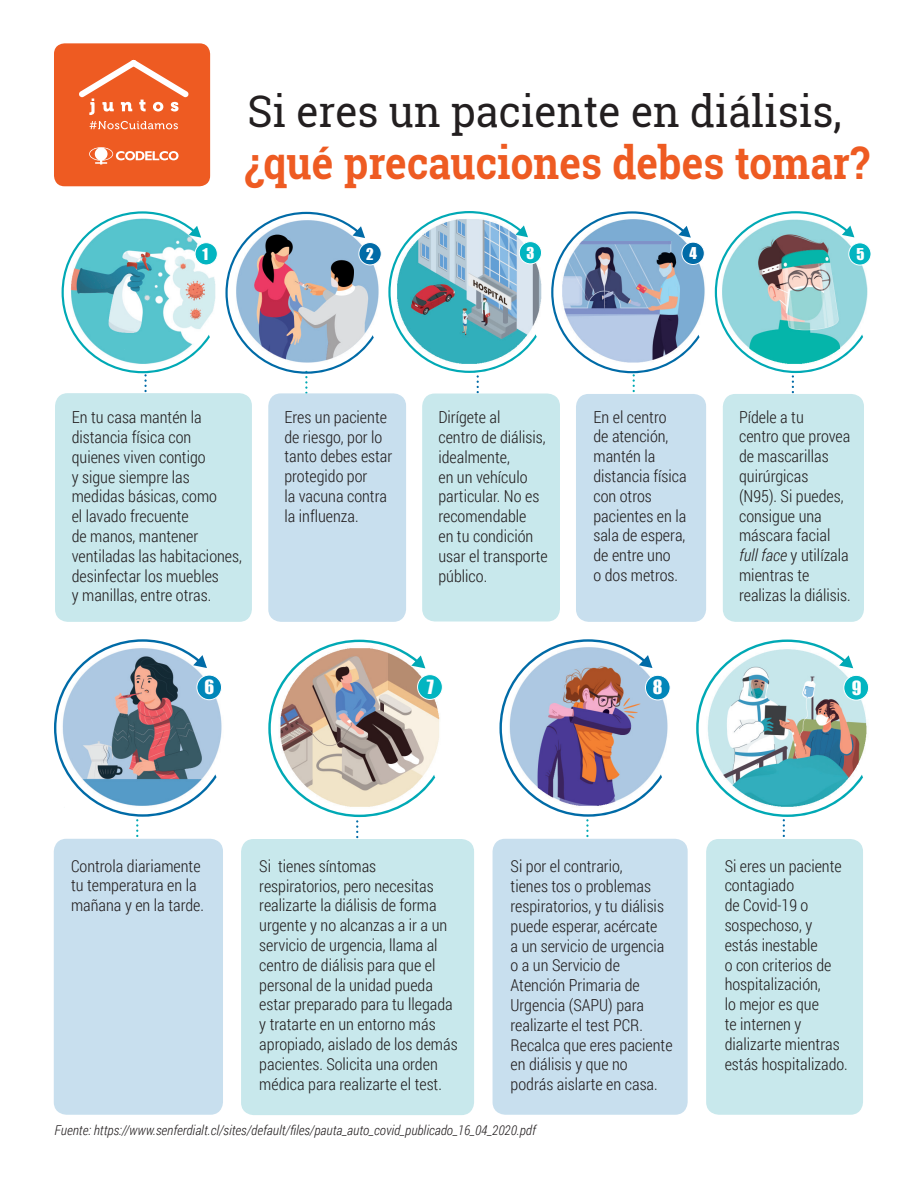
<style>
.page{position:relative;width:918px;height:1188px;background:#fff}
.page>*{position:absolute;margin:0;border:0;box-sizing:border-box;transform-origin:0 0}
.t1{font:700 45px "Roboto Slab";letter-spacing:.005em;color:#ee5b22;scale:.9 1}
.t2{font:43.5px "Roboto Slab";color:#231f20;scale:.95 1}
.t3{font:18px "Impact";color:#fff}
.t4{font:300 16.5px/19.8px "Roboto Condensed";color:#231f20}
.t5{font:15px "Impact";color:#fff}
.t6{font:italic 300 13.5px "Roboto Condensed";color:#231f20}
.s1{font-style:italic}
</style>
<div class="page">
<img style="left:217px;top:701px;width:5px;height:52px">
<img style="left:863px;top:706px;width:4px;height:46px">
<img style="left:662px;top:678px;width:6px;height:78px">
<img style="left:700px;top:244px;width:5px;height:72px">
<img style="left:210px;top:244px;width:6px;height:71px">
<img style="left:863px;top:268px;width:4px;height:48px">
<img style="left:537px;top:266px;width:5px;height:51px">
<img style="left:374px;top:245px;width:5px;height:72px">
<img style="left:435px;top:677px;width:5px;height:101px">
<svg style="left:519px;top:242px;width:23px;height:22px"></svg>
<div style="left:519px;top:241px;width:23px;height:23px;border:1px solid #fff;border-radius:11px"></div>
<svg style="left:682px;top:242px;width:22px;height:23px"></svg>
<div style="left:682px;top:242px;width:23px;height:23px;border:1px solid #fff;border-radius:11px"></div>
<svg style="left:225px;top:212px;width:149px;height:181px"></svg>
<div style="left:359px;top:243px;width:22px;height:22px;background:#006ba7;border-radius:11px"></div>
<div style="left:359px;top:242px;width:23px;height:23px;border:1px solid #fff;border-radius:11px"></div>
<div style="left:195px;top:243px;width:22px;height:22px;background:#02b5c1;border-radius:11px"></div>
<div style="left:195px;top:242px;width:23px;height:23px;border:1px solid #fff;border-radius:11px"></div>
<svg style="left:62px;top:211px;width:148px;height:182px"></svg>
<svg style="left:715px;top:211px;width:148px;height:187px"></svg>
<svg style="left:388px;top:211px;width:149px;height:187px"></svg>
<svg style="left:551px;top:211px;width:149px;height:186px"></svg>
<div style="left:849px;top:243px;width:22px;height:22px;background:#02b5c1;border-radius:11px"></div>
<div style="left:848px;top:242px;width:23px;height:23px;border:1px solid #fff;border-radius:11px"></div>
<div style="left:54px;top:43px;width:156px;height:143px;background:#ee5b22;border-radius:11px"></div>
<svg style="left:90px;top:121px;width:88px;height:8px"></svg>
<svg style="left:89px;top:147px;width:90px;height:17px"></svg>
<svg style="left:79px;top:59px;width:110px;height:56px"></svg>
<div style="left:55px;top:393px;width:197px;height:229px;background:#c8e8ec;border-radius:13px"></div>
<div style="left:268px;top:393px;width:138px;height:229px;background:#c8dfee;border-radius:13px"></div>
<div style="left:422px;top:394px;width:138px;height:228px;background:#c8e8ec;border-radius:13px"></div>
<div style="left:576px;top:394px;width:130px;height:228px;background:#c8dfee;border-radius:13px"></div>
<div style="left:723px;top:394px;width:141px;height:228px;background:#c8e8ec;border-radius:13px"></div>
<div style="left:645px;top:675px;width:25px;height:25px;background:#0086b9;border-radius:12px"></div>
<div style="left:645px;top:675px;width:26px;height:25px;border:1px solid #fff;border-radius:12px"></div>
<svg style="left:844px;top:675px;width:25px;height:25px"></svg>
<div style="left:843px;top:675px;width:26px;height:26px;border:1px solid #fff;border-radius:12px"></div>
<div style="left:418px;top:675px;width:24px;height:24px;background:#02b5c1;border-radius:12px"></div>
<div style="left:417px;top:674px;width:26px;height:26px;border:1px solid #fff;border-radius:12px"></div>
<svg style="left:197px;top:675px;width:25px;height:25px"></svg>
<div style="left:196px;top:675px;width:26px;height:25px;border:1px solid #fff;border-radius:12px"></div>
<svg style="left:268px;top:640px;width:167px;height:199px"></svg>
<svg style="left:499px;top:639px;width:163px;height:202px"></svg>
<svg style="left:696px;top:640px;width:167px;height:202px"></svg>
<svg style="left:54px;top:639px;width:163px;height:203px"></svg>
<div style="left:54px;top:839px;width:169px;height:276px;background:#c8dfee;border-radius:13px"></div>
<div style="left:241px;top:839px;width:233px;height:276px;background:#c8e8ec;border-radius:13px"></div>
<div style="left:493px;top:839px;width:195px;height:276px;background:#c8dfee;border-radius:13px"></div>
<div style="left:706px;top:839px;width:157px;height:276px;background:#c8e8ec;border-radius:13px"></div>
<p class="t2" style="left:247px;top:81px;width:627px">Si eres un paciente en diálisis,</p>
<p class="t1" style="left:244px;top:132px;width:696px">¿qué precauciones debes tomar?</p>
<p class="t5" style="left:203px;top:242px;width:7px">1</p>
<p class="t5" style="left:366px;top:242px;width:9px">2</p>
<p class="t5" style="left:527px;top:241px;width:9px">3</p>
<p class="t5" style="left:689px;top:241px;width:9px">4</p>
<p class="t5" style="left:856px;top:242px;width:10px">5</p>
<p class="t4" style="left:72px;top:407px;width:132px">En tu casa mantén la</p>
<p class="t4" style="left:72px;top:427px;width:121px">distancia física con</p>
<p class="t4" style="left:72px;top:446px;width:135px">quienes viven contigo</p>
<p class="t4" style="left:72px;top:466px;width:119px">y sigue siempre las</p>
<p class="t4" style="left:72px;top:486px;width:147px">medidas básicas, como</p>
<p class="t4" style="left:72px;top:506px;width:119px">el lavado frecuente</p>
<p class="t4" style="left:72px;top:526px;width:128px">de manos, mantener</p>
<p class="t4" style="left:72px;top:545px;width:172px">ventiladas las habitaciones, desinfectar los muebles</p>
<p class="t4" style="left:72px;top:585px;width:141px">y manillas, entre otras.</p>
<p class="t4" style="left:284px;top:406px;width:109px">Eres un paciente de riesgo, por lo tanto debes estar protegido por</p>
<p class="t4" style="left:284px;top:486px;width:104px">la vacuna contra la influenza.</p>
<p class="t4" style="left:438px;top:407px;width:64px">Dirígete al</p>
<p class="t4" style="left:438px;top:427px;width:109px">centro de diálisis,</p>
<p class="t4" style="left:438px;top:447px;width:73px">idealmente,</p>
<p class="t4" style="left:438px;top:466px;width:91px">en un vehículo</p>
<p class="t4" style="left:438px;top:486px;width:102px">particular. No es</p>
<p class="t4" style="left:438px;top:506px;width:90px">recomendable</p>
<p class="t4" style="left:438px;top:526px;width:96px">en tu condición</p>
<p class="t4" style="left:438px;top:546px;width:111px">usar el transporte público.</p>
<p class="t4" style="left:593px;top:406px;width:75px">En el centro</p>
<p class="t4" style="left:593px;top:426px;width:76px">de atención,</p>
<p class="t4" style="left:593px;top:446px;width:63px">mantén la</p>
<p class="t4" style="left:593px;top:466px;width:95px">distancia física con otros</p>
<p class="t4" style="left:593px;top:505px;width:94px">pacientes en la sala de espera,</p>
<p class="t4" style="left:593px;top:545px;width:79px">de entre uno</p>
<p class="t4" style="left:593px;top:565px;width:86px">o dos metros.</p>
<p class="t4" style="left:739px;top:406px;width:66px">Pídele a tu</p>
<p class="t4" style="left:739px;top:426px;width:113px">centro que provea de mascarillas quirúrgicas</p>
<p class="t4" style="left:739px;top:486px;width:106px">(N95). Si puedes,</p>
<p class="t4" style="left:739px;top:505px;width:111px">consigue una máscara facial <span class="s1">full face</span> y utilízala mientras te</p>
<p class="t4" style="left:739px;top:585px;width:113px">realizas la diálisis.</p>
<p class="t3" style="left:204px;top:673px;width:11px">6</p>
<p class="t3" style="left:427px;top:673px;width:9px">7</p>
<p class="t3" style="left:653px;top:673px;width:11px">8</p>
<p class="t3" style="left:852px;top:674px;width:11px">9</p>
<p class="t4" style="left:71px;top:855px;width:134px">Controla diariamente tu temperatura en la mañana y en la tarde.</p>
<p class="t4" style="left:259px;top:855px;width:118px">Si tienes síntomas</p>
<p class="t4" style="left:259px;top:875px;width:200px">respiratorios, pero necesitas realizarte la diálisis de forma urgente y no alcanzas a ir a un servicio de urgencia, llama al centro de diálisis para que el personal de la unidad pueda estar preparado para tu llegada y tratarte en un entorno más apropiado, aislado de los demás pacientes. Solicita una orden médica para realizarte el test.</p>
<p class="t4" style="left:511px;top:856px;width:114px">Si por el contrario,</p>
<p class="t4" style="left:511px;top:876px;width:142px">tienes tos o problemas</p>
<p class="t4" style="left:511px;top:896px;width:155px">respiratorios, y tu diálisis puede esperar, acércate</p>
<p class="t4" style="left:511px;top:935px;width:155px">a un servicio de urgencia</p>
<p class="t4" style="left:511px;top:955px;width:111px">o a un Servicio de</p>
<p class="t4" style="left:511px;top:975px;width:131px">Atención Primaria de</p>
<p class="t4" style="left:511px;top:995px;width:135px">Urgencia (SAPU) para</p>
<p class="t4" style="left:511px;top:1015px;width:134px">realizarte el test PCR.</p>
<p class="t4" style="left:511px;top:1034px;width:164px">Recalca que eres paciente en diálisis y que no</p>
<p class="t4" style="left:511px;top:1074px;width:149px">podrás aislarte en casa.</p>
<p class="t6" style="left:55px;top:1120px;width:483px">Fuente: https://www.senferdialt.cl/sites/default/files/pauta_auto_covid_publicado_16_04_2020.pdf</p>
<p class="t4" style="left:725px;top:855px;width:119px">Si eres un paciente contagiado</p>
<p class="t4" style="left:725px;top:895px;width:85px">de Covid-19 o</p>
<p class="t4" style="left:725px;top:915px;width:89px">sospechoso, y</p>
<p class="t4" style="left:725px;top:934px;width:95px">estás inestable</p>
<p class="t4" style="left:725px;top:954px;width:108px">o con criterios de</p>
<p class="t4" style="left:725px;top:974px;width:98px">hospitalización,</p>
<p class="t4" style="left:725px;top:994px;width:96px">lo mejor es que</p>
<p class="t4" style="left:725px;top:1014px;width:78px">te internen y</p>
<p class="t4" style="left:725px;top:1033px;width:125px">dializarte mientras estás hospitalizado.</p>
</div>
